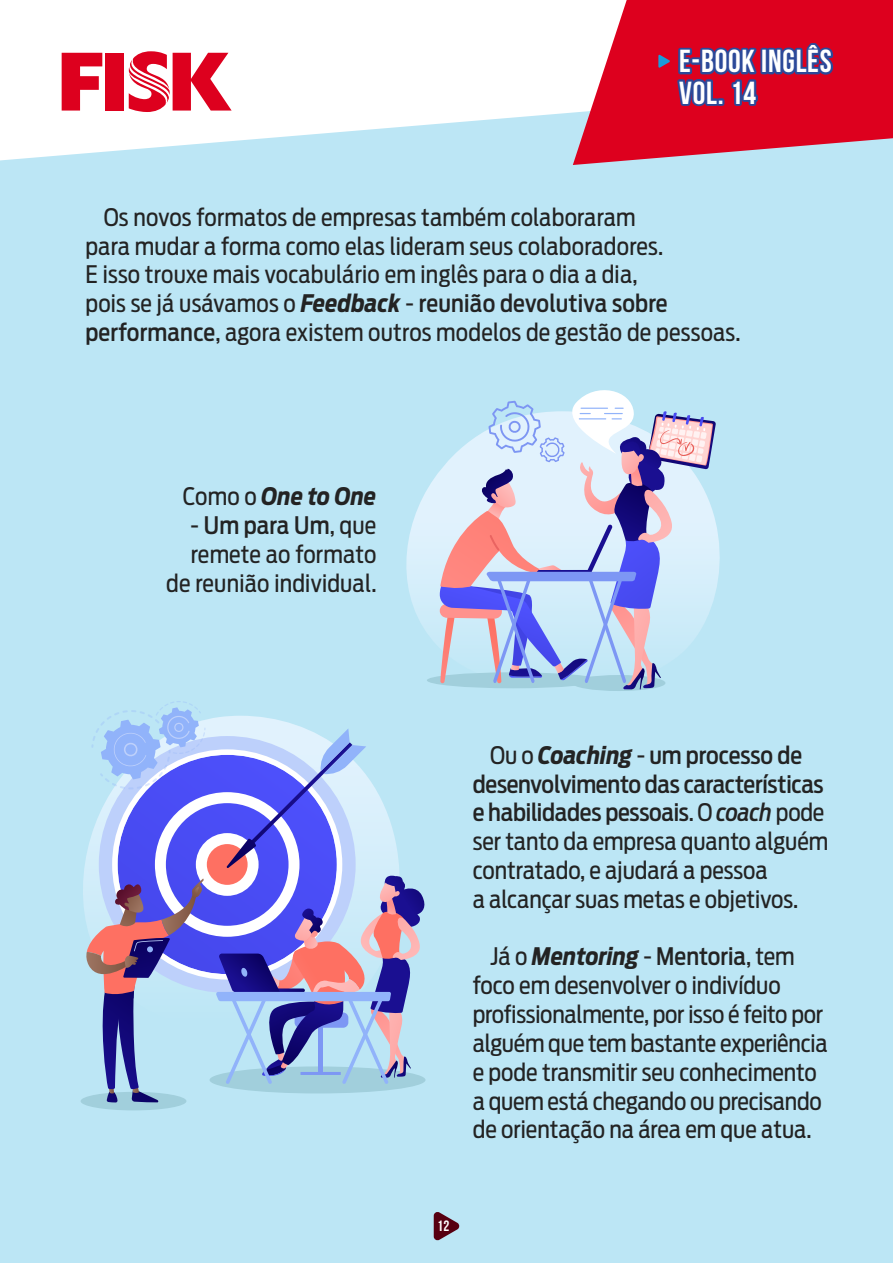
<style>
.page{position:relative;width:893px;height:1263px;background:#bce6f5}
.page>*{position:absolute;margin:0;border:0;box-sizing:border-box;transform-origin:0 0}
.t1{font:700 31.95px/31.5px "Bebas Neue";letter-spacing:.025em;color:#fff}
.t2{font:24px/28.8px "Antenna Cond";color:#232323}
.t3{font:italic 700 24px "Antenna Cond";letter-spacing:.01em;color:#232323}
.t4{font:700 15px "Bebas Neue";color:#fff}
.s1{font-weight:700;font-style:italic}
.s2{font-weight:500}
.s3{font-weight:400;font-style:normal}
.s4{font-weight:500;font-style:italic}
</style>
<div class="page">
<svg style="left:0;top:0;width:573px;height:160px;fill:#fff"></svg>
<svg style="left:573px;top:0;width:320px;height:165px;background:#dc3e56"></svg>
<svg style="left:62px;top:53px;width:40px;height:58px;background:#e75064"></svg>
<div style="left:106px;top:53px;width:18px;height:58px;background:#dd001e"></div>
<svg style="left:124px;top:51px;width:108px;height:61px;background:#ec7484"></svg>
<svg style="left:658px;top:24px;width:177px;height:105px;background:#ab1440"></svg>
<svg style="left:434px;top:1212px;width:26px;height:29px"></svg>
<svg style="left:406px;top:471px;width:314px;height:220px"></svg>
<svg style="left:572px;top:675px;width:93px;height:16px"></svg>
<div style="left:427px;top:672px;width:172px;height:16px;background:#a1cfdc;border-radius:50%"></div>
<svg style="left:440px;top:390px;width:276px;height:299px"></svg>
<div style="left:81px;top:1092px;width:105px;height:18px;background:#a1cfdc;border-radius:50%"></div>
<svg style="left:86px;top:701px;width:340px;height:401px"></svg>
<h1 class="t1" style="left:679px;top:45px;width:154px">E-BOOK INGLÊS<br>VOL. 14</h1>
<p class="t2" style="left:85px;top:203px;width:657px;text-indent:18px">Os novos formatos de empresas também colaboraram<br>para mudar a forma como elas lideram seus colaboradores.<br>E isso trouxe mais vocabulário em inglês para o dia a dia,<br>pois se já usávamos o <span class="s1">Feedback</span> - <span class="s2">reunião devolutiva sobre performance</span>, agora existem outros modelos de gestão de pessoas.</p>
<p class="t3" style="left:183px;top:482px;width:195px"><span class="s3">Como o</span> One to One</p>
<p class="t2" style="left:166px;top:511px;width:212px;text-align:right">- <span class="s2">Um para Um</span>, que remete ao formato de reunião individual.</p>
<p class="t2" style="left:473px;top:741px;width:357px;text-indent:17px">Ou o <span class="s1">Coaching</span> - <span class="s2">um processo de desenvolvimento das características e habilidades pessoais</span>. O <span class="s4">coach</span> pode ser tanto da empresa quanto alguém contratado, e ajudará a pessoa<br>a alcançar suas metas e objetivos.</p>
<p class="t2" style="left:473px;top:942px;width:356px;text-indent:17px">Já o <span class="s1">Mentoring</span> - <span class="s2">Mentoria</span>, tem foco em desenvolver o indivíduo profissionalmente, por isso é feito por alguém que tem bastante experiência e pode transmitir seu conhecimento a quem está chegando ou precisando de orientação na área em que atua.</p>
<p class="t4" style="left:437px;top:1218px;width:14px">12</p>
</div>
